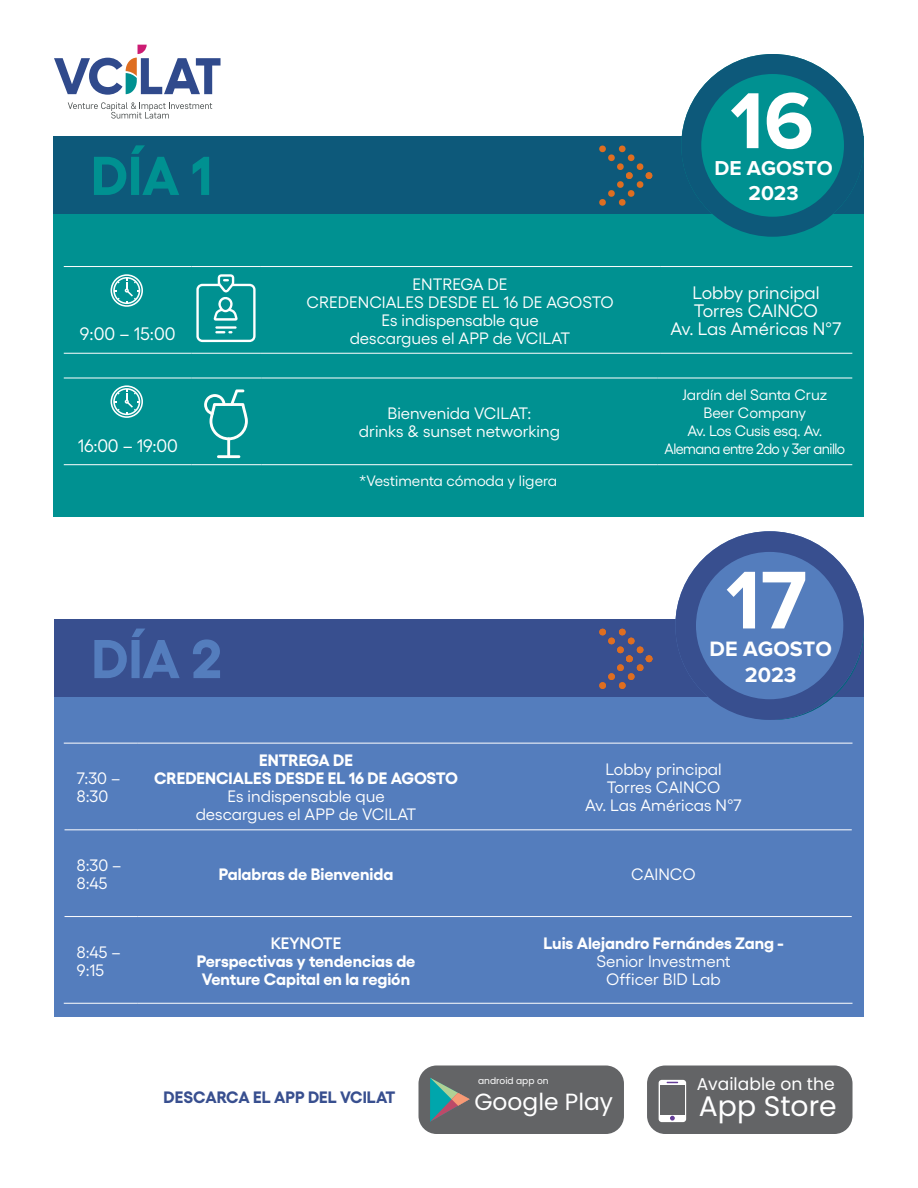
<style>
.page{position:relative;width:918px;height:1188px;background:#fff}
.page>*{position:absolute;margin:0;border:0;box-sizing:border-box;transform-origin:0 0}
.t1{font:700 84.9px "Proxima Nova";color:#fff}
.t2{font:700 82.2px "Proxima Nova";color:#fff}
.t3{font:700 54.45px "Gellix";color:#547dbd}
.t4{font:700 54.45px "Gellix";color:#009191}
.t5{font:28.2px "Poppins";color:#fff}
.t6{font:23.4px "Poppins";color:#fff}
.t7{font:700 21.6px/26px "Proxima Nova";color:#fff;text-align:center}
.t8{font:700 20.85px/25px "Proxima Nova";color:#fff;text-align:center}
.t9{font:18px/18px "Gellix";color:#fff;text-align:center}
.t10{font:17.1px "Poppins";color:#fff}
.t11{font:16.5px/18px "Gellix";color:#fff;text-align:center}
.t12{font:700 16.5px/18px "Gellix";color:#fff;text-align:center}
.t13{font:700 16.5px "Gellix";color:#384f8f}
.t14{font:600 16.5px "Gellix";letter-spacing:-.02em;color:#fff}
.t15{font:15px/18px "Gellix";letter-spacing:-.02em;color:#fff;text-align:center}
.t16{font:15px "Gellix";color:#fff}
.t17{font:9.15px "Poppins";color:#fff}
</style>
<div class="page">
<div style="left:54px;top:620px;width:810px;height:397px;background:#547dbd"></div>
<div style="left:54px;top:620px;width:810px;height:77px;background:#384f8f"></div>
<div style="left:54px;top:137px;width:810px;height:380px;background:#009191"></div>
<div style="left:54px;top:137px;width:810px;height:77px;background:#0d597a"></div>
<svg style="left:599px;top:145px;width:54px;height:61px"></svg>
<svg style="left:599px;top:628px;width:54px;height:61px"></svg>
<svg style="left:54px;top:45px;width:167px;height:50px"></svg>
<svg style="left:68px;top:102px;width:144px;height:17px"></svg>
<div style="left:681px;top:54px;width:183px;height:183px;background:#0d597a;border-radius:50%"></div>
<div style="left:701px;top:74px;width:143px;height:143px;background:#009191;border-radius:50%"></div>
<hr style="left:64px;top:266px;width:127px;height:1px;background:#fff">
<hr style="left:191px;top:266px;width:69px;height:1px;background:#fff">
<hr style="left:260px;top:266px;width:400px;height:1px;background:#fff">
<hr style="left:660px;top:266px;width:192px;height:1px;background:#fff">
<hr style="left:64px;top:353px;width:127px;height:1px;background:#fff">
<hr style="left:191px;top:353px;width:69px;height:1px;background:#fff">
<hr style="left:260px;top:353px;width:400px;height:1px;background:#fff">
<hr style="left:660px;top:353px;width:192px;height:1px;background:#fff">
<hr style="left:64px;top:378px;width:127px;height:1px;background:#fff">
<hr style="left:191px;top:378px;width:70px;height:1px;background:#fff">
<hr style="left:261px;top:378px;width:397px;height:1px;background:#fff">
<hr style="left:658px;top:378px;width:194px;height:1px;background:#fff">
<hr style="left:64px;top:464px;width:127px;height:1px;background:#fff">
<hr style="left:191px;top:464px;width:70px;height:1px;background:#fff">
<hr style="left:261px;top:464px;width:397px;height:1px;background:#fff">
<hr style="left:658px;top:464px;width:194px;height:1px;background:#fff">
<hr style="left:64px;top:743px;width:73px;height:1px;background:#fff">
<hr style="left:137px;top:743px;width:338px;height:1px;background:#fff">
<hr style="left:475px;top:743px;width:378px;height:1px;background:#fff">
<hr style="left:65px;top:829px;width:72px;height:1px;background:#fff">
<hr style="left:137px;top:829px;width:338px;height:1px;background:#fff">
<hr style="left:475px;top:829px;width:377px;height:1px;background:#fff">
<hr style="left:65px;top:916px;width:72px;height:1px;background:#fff">
<hr style="left:137px;top:916px;width:338px;height:1px;background:#fff">
<hr style="left:475px;top:916px;width:377px;height:1px;background:#fff">
<hr style="left:64px;top:1003px;width:73px;height:1px;background:#fff">
<hr style="left:137px;top:1003px;width:338px;height:1px;background:#fff">
<hr style="left:475px;top:1003px;width:378px;height:1px;background:#fff">
<svg style="left:111px;top:274px;width:32px;height:33px"></svg>
<svg style="left:111px;top:385px;width:32px;height:33px"></svg>
<hr style="left:227px;top:438px;width:3px;height:20px;background:#fffffc">
<hr style="left:217px;top:455px;width:23px;height:3px;background:#fffffc">
<svg style="left:204px;top:389px;width:44px;height:51px"></svg>
<svg style="left:196px;top:274px;width:60px;height:68px"></svg>
<div style="left:675px;top:531px;width:189px;height:189px;background:#384f8f;border-radius:50%"></div>
<div style="left:696px;top:552px;width:147px;height:147px;background:#547dbd;border-radius:50%"></div>
<div style="left:647px;top:1066px;width:206px;height:68px;background:#636466;border-radius:18px"></div>
<svg style="left:659px;top:1080px;width:27px;height:42px"></svg>
<div style="left:660px;top:1085px;width:25px;height:30px;background:#636466"></div>
<svg style="left:670px;top:1116px;width:5px;height:5px"></svg>
<div style="left:419px;top:1066px;width:205px;height:68px;background:#636466;border-radius:18px"></div>
<svg style="left:430px;top:1078px;width:40px;height:44px"></svg>
<h3 class="t4" style="left:91px;top:132px;width:123px">DÍA 1</h3>
<p class="t9" style="left:80px;top:323px;width:97px">9:00 – 15:00</p>
<p class="t9" style="left:78px;top:435px;width:102px">16:00 – 19:00</p>
<h3 class="t3" style="left:92px;top:615px;width:132px">DÍA 2</h3>
<h2 class="t2" style="left:730px;top:73px;width:85px">16</h2>
<p class="t8" style="left:714px;top:156px;width:120px">DE AGOSTO<br>2023</p>
<p class="t11" style="left:307px;top:273px;width:309px">ENTREGA DE<br>CREDENCIALES DESDE EL 16 DE AGOSTO<br>Es indispensable que<br>descargues el APP de VCILAT</p>
<p class="t9" style="left:671px;top:282px;width:172px">Lobby principal<br>Torres CAINCO<br>Av. Las Américas N°7</p>
<p class="t11" style="left:359px;top:403px;width:203px">Bienvenida VCILAT:<br>drinks &amp; sunset networking</p>
<p class="t16" style="left:359px;top:469px;width:199px">*Vestimenta cómoda y ligera</p>
<p class="t15" style="left:665px;top:385px;width:182px">Jardín del Santa Cruz<br>Beer Company<br>Av. Los Cusis esq. Av.<br>Alemana entre 2do y 3er anillo</p>
<h1 class="t1" style="left:726px;top:551px;width:83px">17</h1>
<h3 class="t7" style="left:710px;top:636px;width:124px">DE AGOSTO<br>2023</h3>
<h2 class="t2" style="left:764px;top:557px;width:52px">6</h2>
<p class="t8" style="left:714px;top:639px;width:120px">DE AGOSTO<br>2023</p>
<p class="t11" style="left:77px;top:768px;width:45px;text-align:left">7:30 –<br>8:30</p>
<p class="t12" style="left:154px;top:750px;width:305px">ENTREGA DE<br>CREDENCIALES DESDE EL 16 DE AGOSTO</p>
<p class="t11" style="left:196px;top:786px;width:222px">Es indispensable que descargues el APP de VCILAT</p>
<p class="t11" style="left:585px;top:759px;width:158px">Lobby principal<br>Torres CAINCO<br>Av. Las Américas N°7</p>
<p class="t11" style="left:77px;top:855px;width:46px;text-align:left">8:30 –<br>8:45</p>
<p class="t12" style="left:219px;top:863px;width:176px">Palabras de Bienvenida</p>
<p class="t11" style="left:631px;top:864px;width:66px">CAINCO</p>
<p class="t11" style="left:77px;top:941px;width:45px;text-align:left">8:45 –<br>9:15</p>
<p class="t14" style="left:271px;top:930px;width:72px">KEYNOTE</p>
<p class="t12" style="left:197px;top:950px;width:220px">Perspectivas y tendencias de<br>Venture Capital en la región</p>
<p class="t13" style="left:164px;top:1084px;width:233px">DESCARCA EL APP DEL VCILAT</p>
<p class="t12" style="left:543px;top:932px;width:242px">Luis Alejandro Fernándes Zang -</p>
<p class="t11" style="left:596px;top:950px;width:136px">Senior Investment<br>Officer BID Lab</p>
<p class="t17" style="left:478px;top:1076px;width:72px">android app on</p>
<h3 class="t6" style="left:474px;top:1088px;width:140px">Google Play</h3>
<p class="t10" style="left:697px;top:1075px;width:139px">Available on the</p>
<h3 class="t5" style="left:699px;top:1090px;width:139px">App Store</h3>
</div>
